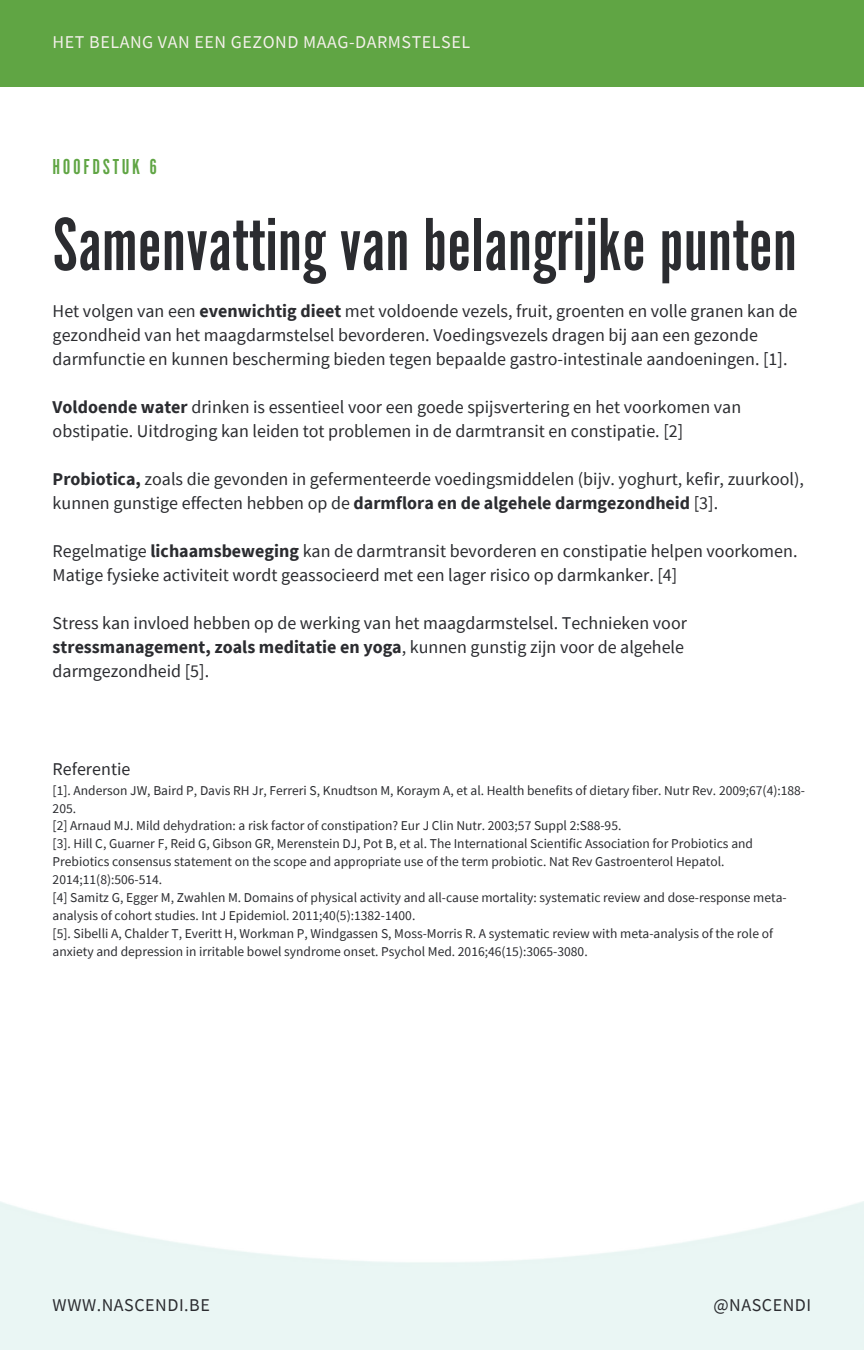
<style>
.page{position:relative;width:864px;height:1350px;background:#fff}
.page>*{position:absolute;margin:0;border:0;box-sizing:border-box;transform-origin:0 0}
.t1{font:78.08px "Alternate Got No 1 D";color:#2b2c30}
.t2{font:22.5px "Alternate Got No 1 D";letter-spacing:.12em;color:#60a544}
.t3{font:18px/24.1px "Source Sans Pro";color:#2b2c30}
.t4{font:18px "Source Sans Pro";letter-spacing:.03em;color:#f4f0eb}
.t5{font:18px "Source Sans Pro";letter-spacing:.03em;color:#2b2c30}
.t6{font:13.5px/18px "Source Sans Pro";color:#2b2c30}
.s1{font-weight:700}
</style>
<div class="page">
<div style="left:0;top:0;width:864px;height:86px;background:#60a544"></div>
<p class="t4" style="left:53px;top:30px;width:419px">HET BELANG VAN EEN GEZOND MAAG-DARMSTELSEL</p>
<p class="t2" style="left:53px;top:156px;width:106px">HOOFDSTUK 6</p>
<p class="t1" style="left:53px;top:205px;width:746px">Samenvatting van belangrijke punten</p>
<p class="t3" style="left:53px;top:299px;width:746px">Het volgen van een <span class="s1">evenwichtig dieet</span> met voldoende vezels, fruit, groenten en volle granen kan de gezondheid van het maagdarmstelsel bevorderen. Voedingsvezels dragen bij aan een gezonde darmfunctie en kunnen bescherming bieden tegen bepaalde gastro-intestinale aandoeningen. [1].</p>
<p class="t3" style="left:53px;top:395px;width:690px"><span class="s1">Voldoende water</span> drinken is essentieel voor een goede spijsvertering en het voorkomen van obstipatie. Uitdroging kan leiden tot problemen in de darmtransit en constipatie. [2]</p>
<p class="t3" style="left:53px;top:467px;width:753px"><span class="s1">Probiotica,</span> zoals die gevonden in gefermenteerde voedingsmiddelen (bijv. yoghurt, kefir, zuurkool), kunnen gunstige effecten hebben op de <span class="s1">darmflora en de algehele darmgezondheid</span> [3].</p>
<p class="t3" style="left:53px;top:539px;width:746px">Regelmatige <span class="s1">lichaamsbeweging</span> kan de darmtransit bevorderen en constipatie helpen voorkomen.<br>Matige fysieke activiteit wordt geassocieerd met een lager risico op darmkanker. [4]</p>
<p class="t3" style="left:53px;top:611px;width:636px">Stress kan invloed hebben op de werking van het maagdarmstelsel. Technieken voor <span class="s1">stressmanagement, zoals meditatie en yoga</span>, kunnen gunstig zijn voor de algehele darmgezondheid [5].</p>
<p class="t3" style="left:53px;top:757px;width:79px">Referentie</p>
<p class="t6" style="left:53px;top:781px;width:754px">[1]. Anderson JW, Baird P, Davis RH Jr, Ferreri S, Knudtson M, Koraym A, et al. Health benefits of dietary fiber. Nutr Rev. 2009;67(4):188-<br>205.</p>
<p class="t6" style="left:53px;top:817px;width:570px">[2] Arnaud MJ. Mild dehydration: a risk factor of constipation? Eur J Clin Nutr. 2003;57 Suppl 2:S88-95.</p>
<p class="t6" style="left:53px;top:835px;width:702px">[3]. Hill C, Guarner F, Reid G, Gibson GR, Merenstein DJ, Pot B, et al. The International Scientific Association for Probiotics and<br>Prebiotics consensus statement on the scope and appropriate use of the term probiotic. Nat Rev Gastroenterol Hepatol.<br>2014;11(8):506-514.</p>
<p class="t6" style="left:53px;top:889px;width:736px">[4] Samitz G, Egger M, Zwahlen M. Domains of physical activity and all-cause mortality: systematic review and dose-response meta&shy;analysis of cohort studies. Int J Epidemiol. 2011;40(5):1382-1400.</p>
<p class="t6" style="left:53px;top:925px;width:722px">[5]. Sibelli A, Chalder T, Everitt H, Workman P, Windgassen S, Moss-Morris R. A systematic review with meta-analysis of the role of anxiety and depression in irritable bowel syndrome onset. Psychol Med. 2016;46(15):3065-3080.</p>
<p class="t5" style="left:53px;top:1294px;width:159px">WWW.NASCENDI.BE</p>
<p class="t5" style="left:714px;top:1294px;width:99px">@NASCENDI</p>
</div>
